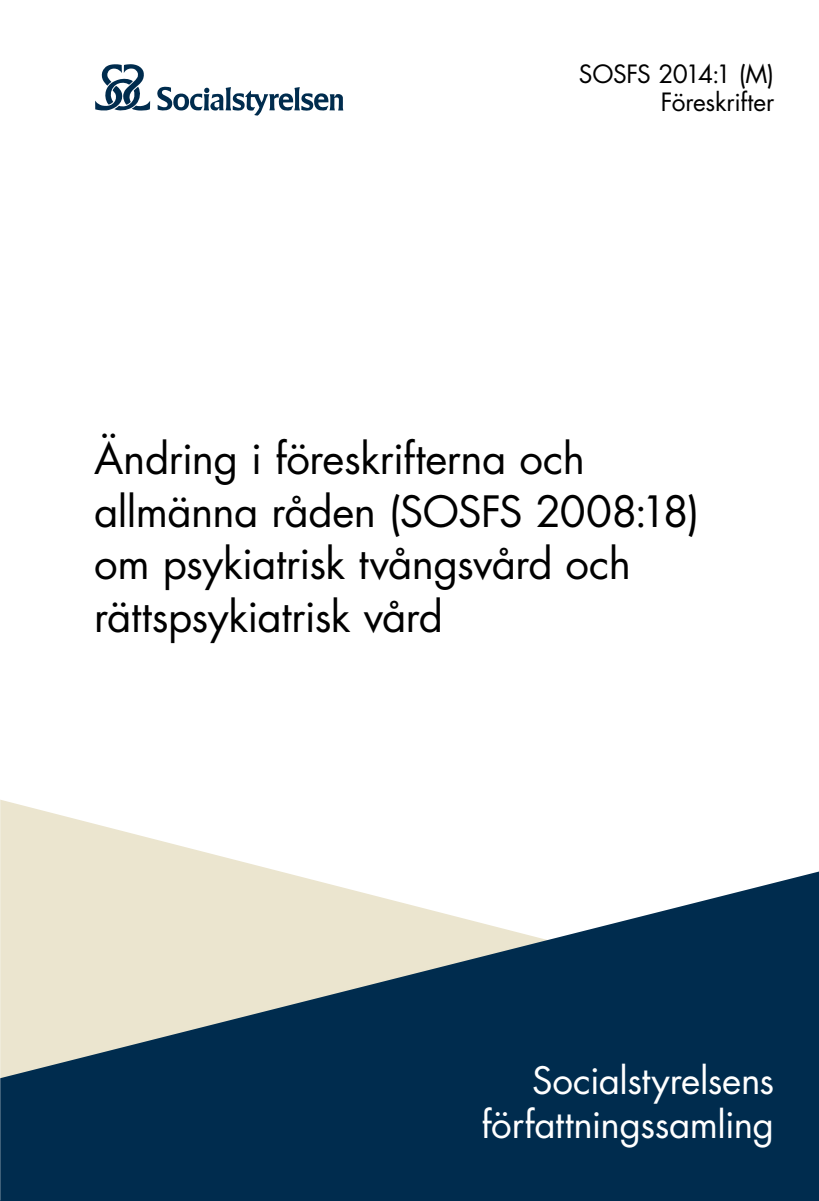
<style>
.page{position:relative;width:819px;height:1201px;background:#fff}
.page>*{position:absolute;margin:0;border:0;box-sizing:border-box;transform-origin:0 0}
.t1{font:42px/52.5px "Futura Std";letter-spacing:-.015em;color:#000}
.t2{font:36.75px/44.1px "Futura Std";letter-spacing:-.01em;color:#fff;text-align:right}
.t3{font:24.5px/28px "Futura Std";letter-spacing:-.015em;color:#000;text-align:right}
</style>
<div class="page">
<svg style="left:0;top:800px;width:278px;height:71px"></svg>
<svg style="left:0;top:871px;width:819px;height:329px;background:#4b687a"></svg>
<svg style="left:95px;top:64px;width:55px;height:47px"></svg>
<svg style="left:157px;top:86px;width:186px;height:30px"></svg>
<p class="t3" style="left:579px;top:60px;width:197px">SOSFS 2014:1 (M)<br>Föreskrifter</p>
<p class="t1" style="left:94px;top:433px;width:606px">Ändring i föreskrifterna och allmänna råden (SOSFS 2008:18) om psykiatrisk tvångsvård och rättspsykiatrisk vård</p>
<p class="t2" style="left:481px;top:1058px;width:294px">Socialstyrelsens författningssamling</p>
</div>
